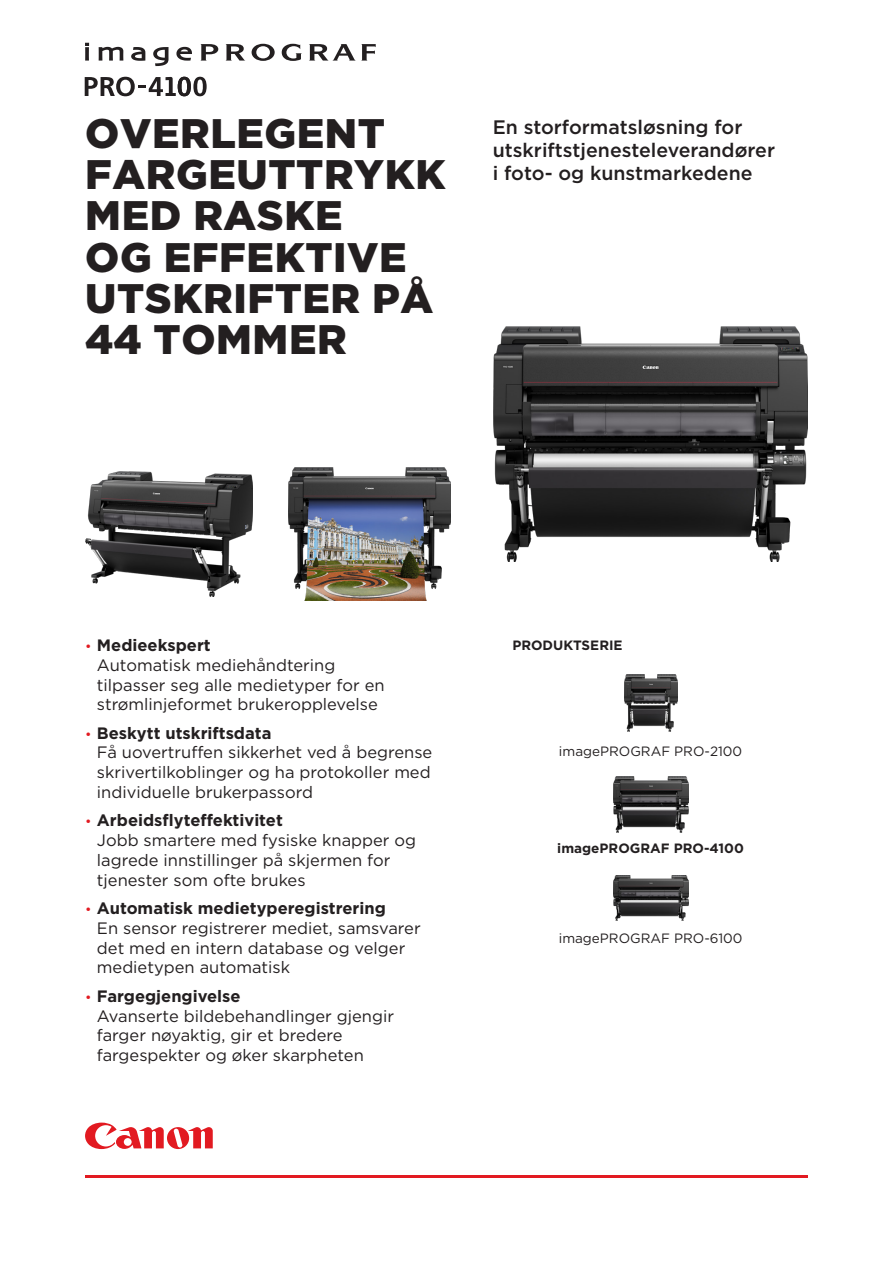
<style>
.page{position:relative;width:893px;height:1263px;background:#fff}
.page>*{position:absolute;margin:0;border:0;box-sizing:border-box;transform-origin:0 0}
.COVER_HEADER_LARGE{font:900 41.25px/41.2px "Gotham";letter-spacing:.015em;color:#231f20}
.INTRO{font:500 19.5px/23.4px "Gotham";color:#231f20}
.t1{font:16.5px/19.8px "Gotham";color:#231f20}
.BODY{font:13.5px "Gotham";color:#231f20}
.BODY-2{font:700 13.5px "Gotham";color:#231f20}
.SUBHEAD{font:700 13.5px "Gotham";color:#231f20}
.s1{font-size:13.5px;color:#e21a21}
.s2{font-weight:700}
</style>
<div class="page">
<svg style="left:85px;top:1122px;width:128px;height:28px"></svg>
<hr style="left:85px;top:1175px;width:723px;height:3px;background:#e21a21">
<img style="left:493px;top:327px;width:315px;height:234px">
<img style="left:288px;top:467px;width:162px;height:134px">
<img style="left:85px;top:471px;width:167px;height:126px">
<svg style="left:200px;top:44px;width:18px;height:17px"></svg>
<svg style="left:225px;top:44px;width:20px;height:17px"></svg>
<svg style="left:252px;top:44px;width:23px;height:17px"></svg>
<svg style="left:282px;top:44px;width:20px;height:17px"></svg>
<svg style="left:309px;top:44px;width:67px;height:17px"></svg>
<svg style="left:85px;top:43px;width:4px;height:18px"></svg>
<svg style="left:99px;top:47px;width:24px;height:14px"></svg>
<svg style="left:131px;top:47px;width:14px;height:14px"></svg>
<svg style="left:153px;top:47px;width:16px;height:19px"></svg>
<svg style="left:176px;top:47px;width:16px;height:14px"></svg>
<svg style="left:85px;top:77px;width:122px;height:19px"></svg>
<img style="left:624px;top:674px;width:53px;height:57px">
<img style="left:613px;top:777px;width:75px;height:56px">
<img style="left:613px;top:875px;width:75px;height:45px">
<p class="COVER_HEADER_LARGE" style="left:85px;top:112px;width:362px">OVERLEGENT<br>FARGEUTTRYKK<br>MED RASKE<br>OG EFFEKTIVE<br>UTSKRIFTER PÅ<br>44 TOMMER</p>
<p class="INTRO" style="left:493px;top:115px;width:284px">En storformatsløsning for utskriftstjenesteleverandører i foto- og kunstmarkedene</p>
<p class="t1" style="left:97px;top:635px;width:289px;text-indent:-12px"><span class="s1">•</span> <span class="s2">Medieekspert<br></span>Automatisk mediehåndtering tilpasser seg alle medietyper for en strømlinjeformet brukeropplevelse</p>
<p class="t1" style="left:97px;top:722px;width:337px;text-indent:-12px"><span class="s1">•</span> <span class="s2">Beskytt utskriftsdata<br></span>Få uovertruffen sikkerhet ved å begrense skrivertilkoblinger og ha protokoller med individuelle brukerpassord</p>
<p class="t1" style="left:97px;top:810px;width:321px;text-indent:-12px"><span class="s1">•</span> <span class="s2">Arbeidsflyteffektivitet<br></span>Jobb smartere med fysiske knapper og lagrede innstillinger på skjermen for tjenester som ofte brukes</p>
<p class="t1" style="left:97px;top:898px;width:325px;text-indent:-12px"><span class="s1">•</span> <span class="s2">Automatisk medietyperegistrering<br></span>En sensor registrerer mediet, samsvarer det med en intern database og velger medietypen automatisk</p>
<p class="t1" style="left:97px;top:986px;width:299px;text-indent:-12px"><span class="s1">•</span> <span class="s2">Fargegjengivelse<br></span>Avanserte bildebehandlinger gjengir farger nøyaktig, gir et bredere fargespekter og øker skarpheten</p>
<p class="SUBHEAD" style="left:512px;top:636px;width:112px">PRODUKTSERIE</p>
<p class="BODY" style="left:559px;top:743px;width:185px">imagePROGRAF PRO-2100</p>
<p class="BODY-2" style="left:557px;top:839px;width:188px">imagePROGRAF PRO-4100</p>
<p class="BODY" style="left:559px;top:929px;width:185px">imagePROGRAF PRO-6100</p>
</div>
